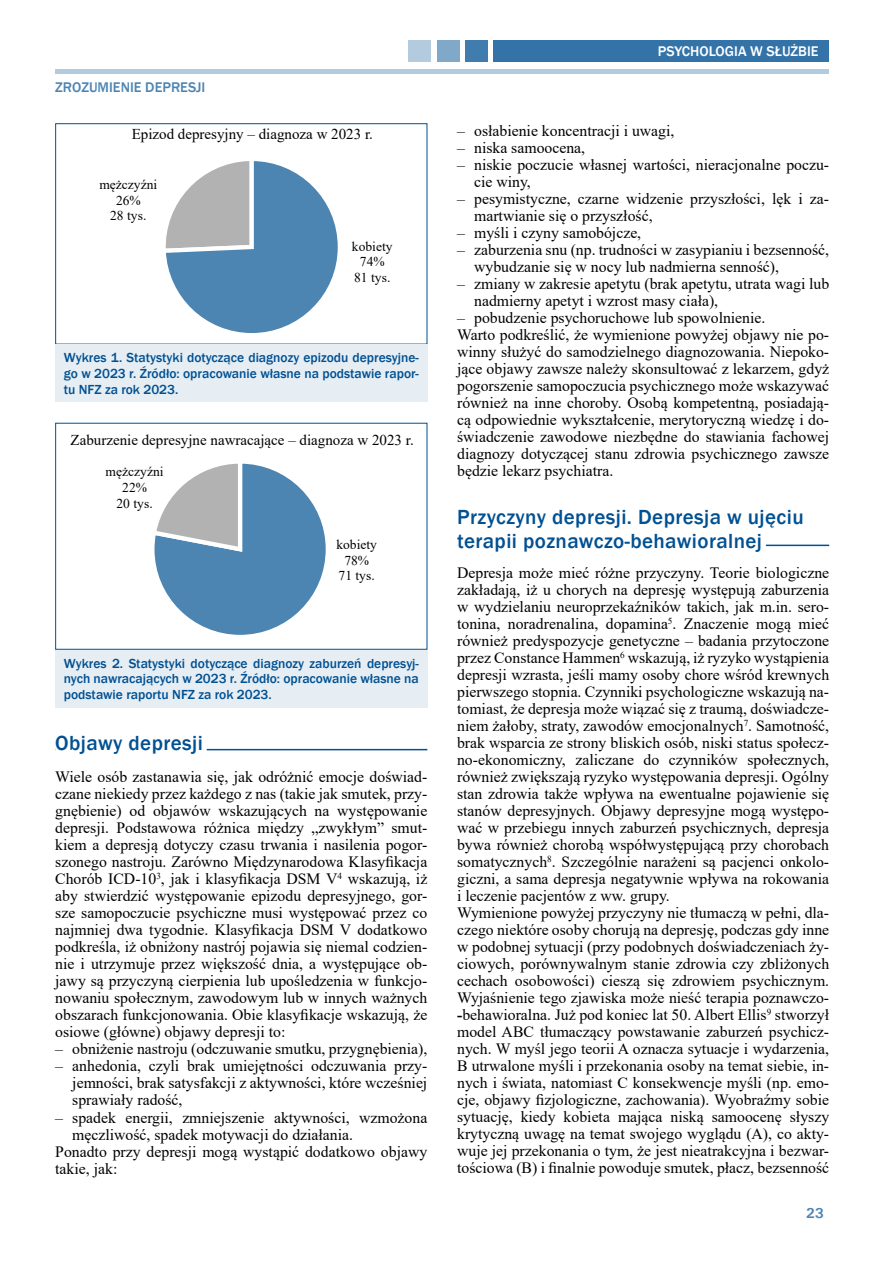
<style>
.page{position:relative;width:893px;height:1263px;background:#fff}
.page>*{position:absolute;margin:0;border:0;box-sizing:border-box;transform-origin:0 0}
.t1{font:500 21px/24px "Franklin Gothic";letter-spacing:.02em;color:#005092}
.t2{font:15.75px/17px "Times New Roman";color:#000}
.t3{font:15px "Times New Roman";color:#000}
.t4{font:500 14.4px "Franklin Gothic";color:#4d85b2}
.t5{font:500 14.4px "Franklin Gothic";color:#fff}
.t6{font:700 14.4px "Univers";color:#4d85b2}
.t7{font:500 13.5px/15.8px "Franklin Gothic";color:#005092;text-align:justify}
.t8{font:13.5px/15.6px "Times New Roman";color:#000;text-align:center}
.s1{font-weight:700}
</style>
<div class="page">
<hr style="left:55px;top:70px;width:774px;height:4px;background:#b3cbde">
<div style="left:493px;top:41px;width:336px;height:21px;background:#3373a8"></div>
<div style="left:465px;top:41px;width:23px;height:21px;background:#407cad"></div>
<div style="left:437px;top:41px;width:22px;height:21px;background:#80a8c8"></div>
<div style="left:408px;top:41px;width:23px;height:21px;background:#b3cbde"></div>
<hr style="left:457px;top:545px;width:372px;height:1px;background:#005092">
<div style="left:457px;top:526px;width:309px;height:30px;background:#fff"></div>
<hr style="left:55px;top:749px;width:372px;height:1px;background:#005092">
<div style="left:55px;top:729px;width:152px;height:30px;background:#fff"></div>
<svg style="left:165px;top:161px;width:173px;height:172px"></svg>
<div style="left:55px;top:123px;width:372px;height:221px;border:1px solid #005092"></div>
<svg style="left:154px;top:463px;width:172px;height:172px"></svg>
<div style="left:55px;top:423px;width:372px;height:227px;border:1px solid #005092"></div>
<div style="left:55px;top:344px;width:372px;height:58px;background:#e6eef4"></div>
<div style="left:55px;top:650px;width:372px;height:58px;background:#e6eef4"></div>
<p class="t4" style="left:55px;top:78px;width:152px">ZROZUMIENIE DEPRESJI</p>
<p class="t3" style="left:120px;top:123px;width:243px">Epizod depresyjny – diagnoza w 2023 r.</p>
<p class="t3" style="left:132px;top:123px;width:243px">Epizo depresyjny – diagnoza w 2023 r.</p>
<p class="t8" style="left:88px;top:176px;width:60px">mężczyźni<br>26%<br>28 tys.</p>
<p class="t8" style="left:99px;top:177px;width:60px">mężczyźni<br>26%<br>28 tys.</p>
<p class="t8" style="left:340px;top:238px;width:42px">kobiety<br>74%<br>81 tys.</p>
<p class="t8" style="left:352px;top:238px;width:42px">kobiety<br>74%<br>81 tys.</p>
<p class="t7" style="left:64px;top:350px;width:357px">Wykres 1. Statystyki dotyczące diagnozy epizodu depresyjne&shy;go w 2023 r. Źródło: opracowanie własne na podstawie rapor&shy;tu NFZ za rok 2023.</p>
<p class="t3" style="left:71px;top:429px;width:345px">Zaburzenie depresyjne nawracające – diagnoza w 2023 r.</p>
<p class="t3" style="left:82px;top:430px;width:345px">Zaburzenie depresyjne nawr cające – diagnoza w 2023 r.</p>
<p class="t8" style="left:106px;top:464px;width:60px">mężczyźni<br>22%<br>20 tys.</p>
<p class="t8" style="left:117px;top:464px;width:60px">mężczyźni<br>22%<br>20 tys.</p>
<p class="t8" style="left:336px;top:536px;width:42px">kobiety<br>78%<br>71 tys.</p>
<p class="t8" style="left:348px;top:537px;width:42px">kobiety<br>78%<br>71 tys.</p>
<p class="t7" style="left:64px;top:655px;width:357px">Wykres 2. Statystyki dotyczące diagnozy zaburzeń depresyj&shy;nych nawracających w 2023 r. Źródło: opracowanie własne na podstawie raportu NFZ za rok 2023.</p>
<h1 class="t1" style="left:55px;top:732px;width:149px">Objawy depresji</h1>
<p class="t2" style="left:55px;top:768px;width:374px;text-align:justify">Wiele osób zastanawia się, jak odróżnić emocje doświad&shy;czane niekiedy przez każdego z nas (takie jak smutek, przy&shy;gnębienie) od objawów wskazujących na występowanie depresji. Podstawowa różnica między „zwykłym” smut&shy;kiem a depresją dotyczy czasu trwania i nasilenia pogor&shy;szonego nastroju. Zarówno Międzynarodowa Klasyfikacja Chorób ICD-10<sup>3</sup>, jak i klasyfikacja DSM V<sup>4</sup> wskazują, iż aby stwierdzić występowanie epizodu depresyjnego, gor&shy;sze samopoczucie psychiczne musi występować przez co najmniej dwa tygodnie. Klasyfikacja DSM V dodatkowo podkreśla, iż obniżony nastrój pojawia się niemal codzien&shy;nie i utrzymuje przez większość dnia, a występujące ob&shy;jawy są przyczyną cierpienia lub upośledzenia w funkcjo&shy;nowaniu społecznym, zawodowym lub w innych ważnych obszarach funkcjonowania. Obie klasyfikacje wskazują, że osiowe (główne) objawy depresji to:</p>
<p class="t2" style="left:55px;top:1040px;width:374px">– obniżenie nastroju (odczuwanie smutku, przygnębienia),</p>
<p class="t2" style="left:72px;top:1057px;width:357px;text-align:justify;text-indent:-17px">– anhedonia, czyli brak umiejętności odczuwania przy&shy;jemności, brak satysfakcji z aktywności, które wcześniej sprawiały radość,</p>
<p class="t2" style="left:55px;top:1108px;width:374px">– spadek energii, zmniejszenie aktywności, wzmożona</p>
<p class="t2" style="left:72px;top:1125px;width:282px">męczliwość, spadek motywacji do działania.</p>
<p class="t2" style="left:55px;top:1142px;width:374px">Ponadto przy depresji mogą wystąpić dodatkowo objawy</p>
<p class="t2" style="left:55px;top:1159px;width:64px">takie, jak:</p>
<p class="t5" style="left:658px;top:43px;width:162px">PSYCHOLOGIA W SŁUŻBIE</p>
<p class="t2" style="left:457px;top:122px;width:219px">– osłabienie koncentracji i uwagi,</p>
<p class="t2" style="left:457px;top:139px;width:130px">– niska samoocena,</p>
<p class="t2" style="left:474px;top:156px;width:357px;text-indent:-17px">– niskie poczucie własnej wartości, nieracjonalne poczu&shy;cie winy,</p>
<p class="t2" style="left:474px;top:190px;width:357px;text-indent:-17px">– pesymistyczne, czarne widzenie przyszłości, lęk i za&shy;martwianie się o przyszłość,</p>
<p class="t2" style="left:457px;top:224px;width:186px">– myśli i czyny samobójcze,</p>
<p class="t2" style="left:474px;top:241px;width:357px;text-indent:-17px">– zaburzenia snu (np. trudności w zasypianiu i bezsenność, wybudzanie się w nocy lub nadmierna senność),</p>
<p class="t2" style="left:474px;top:275px;width:357px;text-indent:-17px">– zmiany w zakresie apetytu (brak apetytu, utrata wagi lub nadmierny apetyt i wzrost masy ciała),</p>
<p class="t2" style="left:457px;top:309px;width:374px">– pobudzenie psychoruchowe lub spowolnienie.<br>Warto podkreślić, że wymienione powyżej objawy nie po&shy;winny służyć do samodzielnego diagnozowania. Niepoko&shy;jące objawy zawsze należy skonsultować z lekarzem, gdyż pogorszenie samopoczucia psychicznego może wskazywać również na inne choroby. Osobą kompetentną, posiadają&shy;cą odpowiednie wykształcenie, merytoryczną wiedzę i do&shy;świadczenie zawodowe niezbędne do stawiania fachowej diagnozy dotyczącej stanu zdrowia psychicznego zawsze będzie lekarz psychiatra.</p>
<h1 class="t1" style="left:457px;top:505px;width:348px">Przyczyny depresji. Depresja w ujęciu terapii poznawczo-behawioralnej</h1>
<p class="t2" style="left:457px;top:564px;width:374px">Depresja może mieć różne przyczyny. Teorie biologiczne zakładają, iż u chorych na depresję występują zaburzenia w wydzielaniu neuroprzekaźników takich, jak m.in. sero&shy;tonina, noradrenalina, dopamina<sup>5</sup>. Znaczenie mogą mieć również predyspozycje genetyczne – badania przytoczone przez Constance Hammen<sup>6</sup> wskazują, iż ryzyko wystąpienia depresji wzrasta, jeśli mamy osoby chore wśród krewnych pierwszego stopnia. Czynniki psychologiczne wskazują na&shy;tomiast, że depresja może wiązać się z traumą, doświadcze&shy;niem żałoby, straty, zawodów emocjonalnych<sup>7</sup>. Samotność, brak wsparcia ze strony bliskich osób, niski status społecz&shy;no-ekonomiczny, zaliczane do czynników społecznych, również zwiększają ryzyko występowania depresji. Ogólny stan zdrowia także wpływa na ewentualne pojawienie się stanów depresyjnych. Objawy depresyjne mogą występo&shy;wać w przebiegu innych zaburzeń psychicznych, depresja bywa również chorobą współwystępującą przy chorobach somatycznych<sup>8</sup>. Szczególnie narażeni są pacjenci onkolo&shy;giczni, a sama depresja negatywnie wpływa na rokowania i leczenie pacjentów z ww. grupy.<br>Wymienione powyżej przyczyny nie tłumaczą w pełni, dla&shy;czego niektóre osoby chorują na depresję, podczas gdy inne w podobnej sytuacji (przy podobnych doświadczeniach ży&shy;ciowych, porównywalnym stanie zdrowia czy zbliżonych cechach osobowości) cieszą się zdrowiem psychicznym.<br>Wyjaśnienie tego zjawiska może nieść terapia poznawczo-<span class="s1">-</span>behawioralna. Już pod koniec lat 50. Albert Ellis<sup>9</sup> stworzył model ABC tłumaczący powstawanie zaburzeń psychicz&shy;nych. W myśl jego teorii A oznacza sytuacje i wydarzenia, B utrwalone myśli i przekonania osoby na temat siebie, in&shy;nych i świata, natomiast C konsekwencje myśli (np. emo&shy;cje, objawy fizjologiczne, zachowania). Wyobraźmy sobie sytuację, kiedy kobieta mająca niską samoocenę słyszy krytyczną uwagę na temat swojego wyglądu (A), co akty&shy;wuje jej przekonania o tym, że jest nieatrakcyjna i bezwar&shy;tościowa (B) i finalnie powoduje smutek, płacz, bezsenność</p>
<p class="t6" style="left:806px;top:1204px;width:20px">23</p>
</div>
